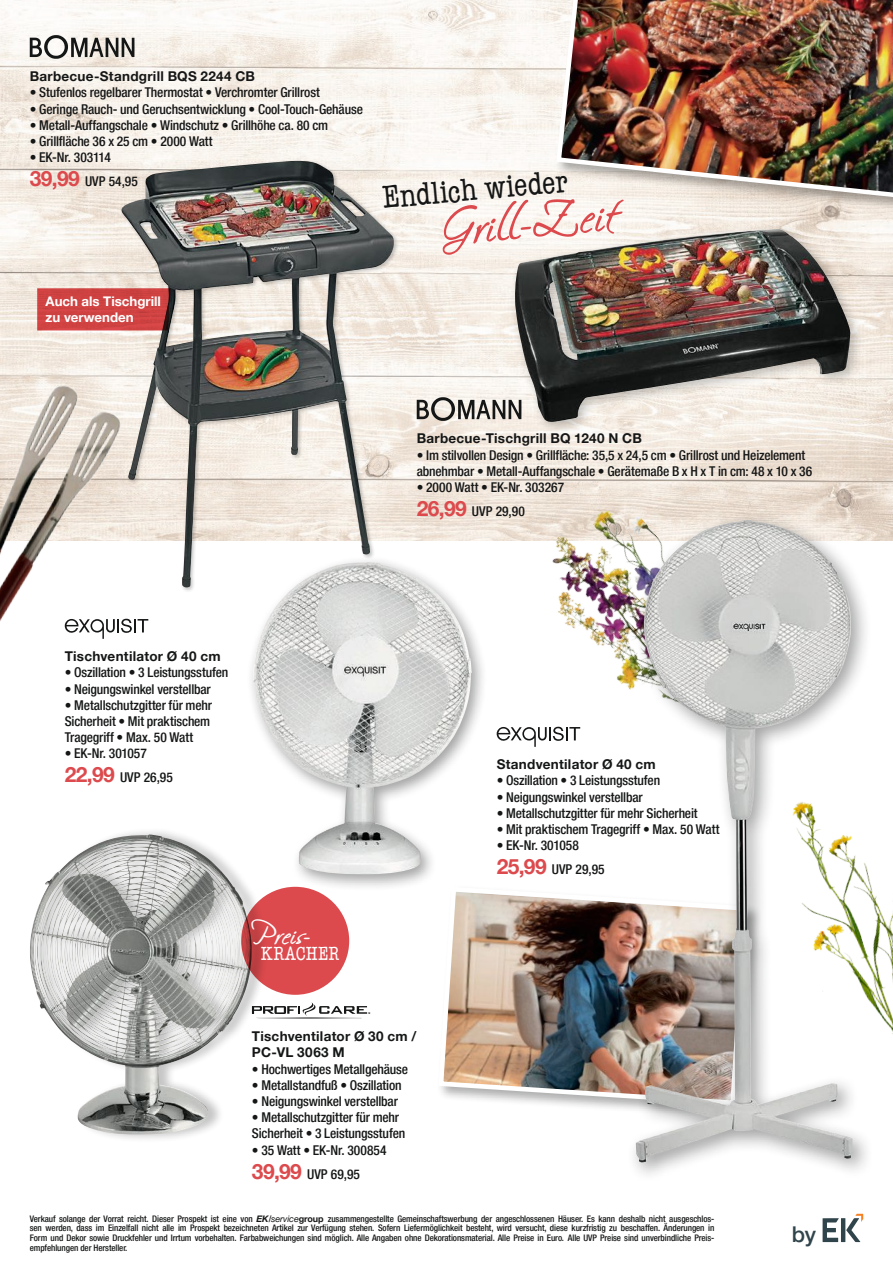
<style>
.page{position:relative;width:893px;height:1263px;background:#fff}
.page>*{position:absolute;margin:0;border:0;box-sizing:border-box;transform-origin:0 0}
.t1{font:54.9px "Junge Script Std";color:#dc4a4d}
.t2{font:condensed 32.85px "American Typewriter";color:#151616}
.t3{font:31.05px "Junge Script Std";letter-spacing:-.015em;color:#fff}
.t4{font:500 21.75px "Helvetica Neue LT Pro";color:#30444c}
.t5{font:condensed 19.65px "American Typewriter";letter-spacing:.005em;color:#fff}
.t6{font:500 condensed 13.5px/24px "Helvetica Neue LT Pro";letter-spacing:-.01em;color:#151616}
.t7{font:700 13.5px/16.5px "Helvetica Neue LT Pro";letter-spacing:.02em;color:#151616}
.t8{font:700 13.35px/15.9px "Helvetica Neue LT Pro";color:#fff}
.t9{font:500 condensed 9px/9.8px "Helvetica Neue LT Pro";letter-spacing:-.01em;color:#151616;text-align:justify}
.s1{font-weight:700;font-stretch:normal;font-size:21px;color:#dc4a4d}
.s2{font-weight:700;font-style:italic;font-stretch:normal}
.s3{font-weight:400;font-style:italic;font-stretch:normal}
.s4{font-weight:700;font-stretch:normal}
</style>
<div class="page">
<svg style="left:823px;top:1214px;width:40px;height:28px"></svg>
<img style="left:0;top:0;width:893px;height:540px">
<div style="left:555px;top:0;width:338px;height:213px;background:#151616;opacity:.35"></div>
<img style="left:554px;top:0;width:339px;height:202px">
<img style="left:492px;top:470px;width:261px;height:266px">
<img style="left:440px;top:892px;width:186px;height:216px">
<svg style="left:268px;top:1002px;width:102px;height:16px"></svg>
<div style="left:246px;top:555px;width:242px;height:336px;background:#151616;opacity:.4"></div>
<img style="left:253px;top:562px;width:219px;height:312px">
<div style="left:626px;top:511px;width:248px;height:672px;background:#151616;opacity:.4"></div>
<img style="left:636px;top:520px;width:216px;height:642px">
<svg style="left:497px;top:727px;width:83px;height:20px"></svg>
<div style="left:509px;top:224px;width:355px;height:211px;background:#151616;opacity:.25"></div>
<img style="left:515px;top:229px;width:336px;height:193px">
<svg style="left:30px;top:35px;width:105px;height:24px"></svg>
<svg style="left:417px;top:397px;width:104px;height:24px;background:#a29e99"></svg>
<div style="left:120px;top:159px;width:279px;height:433px;background:#151616;opacity:.25"></div>
<img style="left:121px;top:162px;width:273px;height:425px">
<img style="left:755px;top:744px;width:138px;height:376px">
<div style="left:30px;top:827px;width:238px;height:316px;background:#151616;opacity:.25"></div>
<img style="left:30px;top:834px;width:223px;height:300px">
<img style="left:0;top:287px;width:158px;height:352px">
<svg style="left:37px;top:288px;width:134px;height:42px;background:#ca4242"></svg>
<div style="left:241px;top:887px;width:108px;height:108px;background:#dc4a4d;border-radius:50%"></div>
<p class="t7" style="left:30px;top:68px;width:227px">Barbecue-Standgrill BQS 2244 CB</p>
<p class="t6" style="left:30px;top:80px;width:292px">• Stufenlos regelbarer Thermostat • Verchromter Grillrost</p>
<p class="t6" style="left:30px;top:97px;width:335px">• Geringe Rauch- und Geruchsentwicklung • Cool-Touch-Gehäuse</p>
<p class="t6" style="left:30px;top:113px;width:300px">• Metall-Auffangschale • Windschutz • Grillhöhe ca. 80 cm</p>
<p class="t6" style="left:30px;top:129px;width:184px">• Grillfläche 36 x 25 cm • 2000 Watt</p>
<p class="t6" style="left:30px;top:145px;width:110px">• EK-Nr. 303114<br><span class="s1">39,99</span> UVP 54,95</p>
<p class="t8" style="left:46px;top:293px;width:117px">Auch als Tischgrill zu verwenden</p>
<h2 class="t2" style="left:380px;top:173px;width:188px;rotate:-5deg">Endlich wieder</h2>
<h1 class="t1" style="left:438px;top:201px;width:178px;rotate:-5deg">Grill-Zeit</h1>
<p class="t7" style="left:417px;top:430px;width:227px">Barbecue-Tischgrill BQ 1240 N CB</p>
<p class="t6" style="left:417px;top:446px;width:397px;line-height:16.2px">• Im stilvollen Design • Grillfläche: 35,5 x 24,5 cm • Grillrost und Heizelement abnehmbar • Metall-Auffangschale • Gerätemaße B x H x T in cm: 48 x 10 x 36</p>
<p class="t6" style="left:417px;top:475px;width:149px">• 2000 Watt • EK-Nr. 303267<br><span class="s1">26,99</span> UVP 29,90</p>
<p class="t7" style="left:65px;top:648px;width:157px">Tischventilator Ø 40 cm</p>
<p class="t6" style="left:65px;top:660px;width:165px">• Oszillation • 3 Leistungsstufen</p>
<p class="t6" style="left:65px;top:677px;width:148px">• Neigungswinkel verstellbar</p>
<p class="t6" style="left:65px;top:697px;width:149px;line-height:16.2px">• Metallschutzgitter für mehr<br>Sicherheit • Mit praktischem<br>Tragegriff • Max. 50 Watt</p>
<p class="t6" style="left:65px;top:741px;width:110px">• EK-Nr. 301057<br><span class="s1">22,99</span> UVP 26,95</p>
<p class="t7" style="left:497px;top:756px;width:161px">Standventilator Ø 40 cm</p>
<p class="t6" style="left:497px;top:768px;width:165px">• Oszillation • 3 Leistungsstufen</p>
<p class="t6" style="left:497px;top:785px;width:148px">• Neigungswinkel verstellbar</p>
<p class="t6" style="left:497px;top:801px;width:202px">• Metallschutzgitter für mehr Sicherheit</p>
<p class="t6" style="left:497px;top:817px;width:224px">• Mit praktischem Tragegriff • Max. 50 Watt</p>
<p class="t6" style="left:497px;top:833px;width:110px">• EK-Nr. 301058<br><span class="s1">25,99</span> UVP 29,95</p>
<h3 class="t3" style="left:251px;top:919px;width:61px">Preis-</h3>
<h3 class="t5" style="left:261px;top:939px;width:80px">KRACHER</h3>
<p class="t7" style="left:252px;top:1027px;width:166px">Tischventilator Ø 30 cm /<br>PC-VL 3063 M</p>
<p class="t6" style="left:252px;top:1057px;width:158px">• Hochwertiges Metallgehäuse</p>
<p class="t6" style="left:252px;top:1073px;width:151px">• Metallstandfuß • Oszillation</p>
<p class="t6" style="left:252px;top:1089px;width:148px">• Neigungswinkel verstellbar</p>
<p class="t6" style="left:252px;top:1109px;width:155px;line-height:16.2px">• Metallschutzgitter für mehr<br>Sicherheit • 3 Leistungsstufen</p>
<p class="t6" style="left:252px;top:1138px;width:136px">• 35 Watt • EK-Nr. 300854<br><span class="s1">39,99</span> UVP 69,95</p>
<p class="t9" style="left:30px;top:1213px;width:686px">Verkauf solange der Vorrat reicht. Dieser Prospekt ist eine von <span class="s2">EK</span>/<span class="s3">service</span><span class="s4">group</span> zusammengestellte Gemeinschaftswerbung der angeschlossenen Häuser. Es kann deshalb nicht ausgeschlos&shy;sen werden, dass im Einzelfall nicht alle im Prospekt bezeichneten Artikel zur Verfügung stehen. Sofern Liefermöglichkeit besteht, wird versucht, diese kurzfristig zu beschaffen. Änderungen in Form und Dekor sowie Druckfehler und Irrtum vorbehalten. Farbabweichungen sind möglich. Alle Angaben ohne Dekorationsmaterial. Alle Preise in Euro. Alle UVP Preise sind unverbindliche Preis&shy;empfehlungen der Hersteller.</p>
<h3 class="t4" style="left:792px;top:1221px;width:26px">by</h3>
</div>
